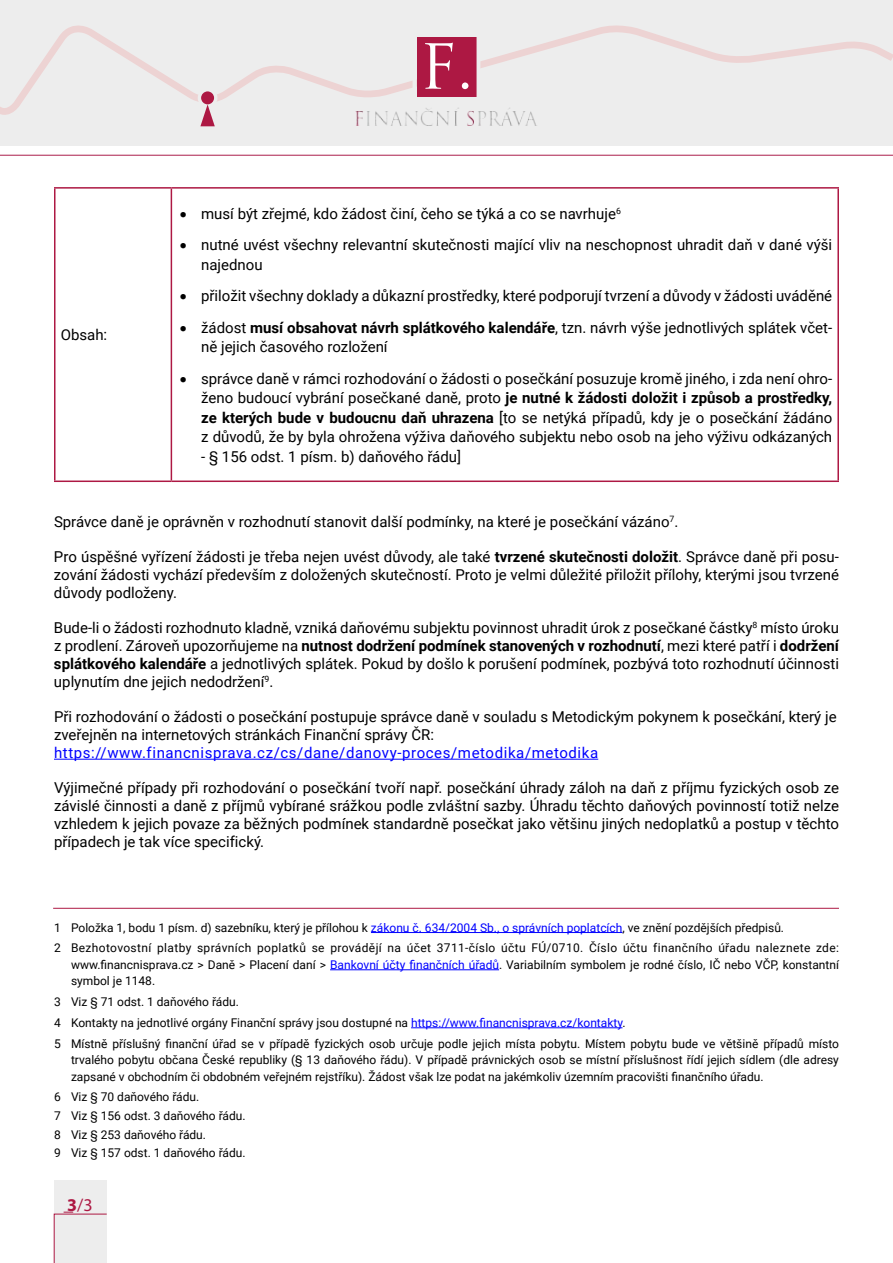
<style>
.page{position:relative;width:893px;height:1263px;background:#fff}
.page>*{position:absolute;margin:0;border:0;box-sizing:border-box;transform-origin:0 0}
.t1{font:18px "Myriad Pro";color:#ad1843}
.t2{font:15px/18px "Roboto";color:#000;text-align:justify}
.t3{font:15px "Roboto";letter-spacing:.04em;color:#00f}
.t4{font:12px/18.6px "Roboto";color:#000}
.t5{font:12px/20.7px "Roboto";letter-spacing:.02em;color:#000}
.s1{font-weight:700}
.s2{color:#00f}
</style>
<div class="page">
<div style="left:0;top:0;width:893px;height:146px;background:#ededed"></div>
<svg style="left:0;top:25px;width:893px;height:90px"></svg>
<svg style="left:411px;top:31px;width:71px;height:72px"></svg>
<img style="left:355px;top:106px;width:183px;height:19px">
<svg style="left:199px;top:90px;width:17px;height:16px"></svg>
<div style="left:198px;top:88px;width:19px;height:20px;border:3px solid #ededed;border-radius:50%"></div>
<svg style="left:200px;top:104px;width:15px;height:22px"></svg>
<hr style="left:0;top:155px;width:893px;height:1px;background:#aa1d4b">
<div style="left:54px;top:1180px;width:53px;height:83px;background:#ededed"></div>
<svg style="left:54px;top:1212px;width:53px;height:51px"></svg>
<hr style="left:53px;top:908px;width:786px;height:1px;background:#ad1843">
<hr style="left:54px;top:759px;width:544px;height:1px;background:#00f">
<hr style="left:371px;top:932px;width:251px;height:1px;background:#00f">
<hr style="left:330px;top:969px;width:169px;height:1px;background:#00f">
<hr style="left:411px;top:1027px;width:211px;height:1px;background:#00f">
<hr style="left:54px;top:187px;width:117px;height:2px;background:#ad1843">
<hr style="left:54px;top:189px;width:2px;height:291px;background:#ad1843">
<hr style="left:171px;top:187px;width:668px;height:2px;background:#ad1843">
<hr style="left:171px;top:189px;width:1px;height:291px;background:#ad1843">
<hr style="left:837px;top:189px;width:2px;height:291px;background:#ad1843">
<hr style="left:54px;top:480px;width:117px;height:2px;background:#ad1843">
<hr style="left:171px;top:480px;width:668px;height:2px;background:#ad1843">
<p class="t2" style="left:61px;top:325px;width:48px">Obsah:</p>
<p class="t2" style="left:180px;top:204px;width:443px">• musí být zřejmé, kdo žádost činí, čeho se týká a co se navrhuje<sup>6</sup></p>
<p class="t2" style="left:201px;top:235px;width:633px;line-height:19.5px;text-indent:-21px">• nutné uvést všechny relevantní skutečnosti mající vliv na neschopnost uhradit daň v dané výši najednou</p>
<p class="t2" style="left:180px;top:286px;width:654px">• přiložit všechny doklady a důkazní prostředky, které podporují tvrzení a důvody v žádosti uváděné</p>
<p class="t2" style="left:201px;top:317px;width:633px;line-height:19.5px;text-indent:-21px">• žádost <span class="s1">musí obsahovat návrh splátkového kalendáře</span>, tzn. návrh výše jednotlivých splátek včet&shy;ně jejich časového rozložení</p>
<p class="t2" style="left:201px;top:368px;width:633px;line-height:19.5px;text-indent:-21px">• správce daně v rámci rozhodování o žádosti o posečkání posuzuje kromě jiného, i zda není ohro&shy;ženo budoucí vybrání posečkané daně, proto <span class="s1">je nutné k žádosti doložit i způsob a prostředky, ze kterých bude v budoucnu daň uhrazena</span> [to se netýká případů, kdy je o posečkání žádáno z důvodů, že by byla ohrožena výživa daňového subjektu nebo osob na jeho výživu odkázaných</p>
<p class="t2" style="left:201px;top:447px;width:261px">- § 156 odst. 1 písm. b) daňového řádu]</p>
<p class="t2" style="left:54px;top:512px;width:626px">Správce daně je oprávněn v rozhodnutí stanovit další podmínky, na které je posečkání vázáno<sup>7</sup>.</p>
<p class="t2" style="left:54px;top:547px;width:786px">Pro úspěšné vyřízení žádosti je třeba nejen uvést důvody, ale také <span class="s1">tvrzené skutečnosti doložit</span>. Správce daně při posu&shy;zování žádosti vychází především z doložených skutečností. Proto je velmi důležité přiložit přílohy, kterými jsou tvrzené důvody podloženy.</p>
<p class="t2" style="left:54px;top:618px;width:786px">Bude-li o žádosti rozhodnuto kladně, vzniká daňovému subjektu povinnost uhradit úrok z posečkané částky<sup>8</sup> místo úroku z prodlení. Zároveň upozorňujeme na <span class="s1">nutnost dodržení podmínek stanovených v rozhodnutí</span>, mezi které patří i <span class="s1">dodržení splátkového kalendáře</span> a jednotlivých splátek. Pokud by došlo k porušení podmínek, pozbývá toto rozhodnutí účinnosti uplynutím dne jejich nedodržení<sup>9</sup>.</p>
<p class="t2" style="left:54px;top:707px;width:784px">Při rozhodování o žádosti o posečkání postupuje správce daně v souladu s Metodickým pokynem k posečkání, který je zveřejněn na internetových stránkách Finanční správy ČR:</p>
<p class="t3" style="left:54px;top:742px;width:546px">https://www.financnisprava.cz/cs/dane/danovy-proces/metodika/metodika</p>
<p class="t2" style="left:54px;top:778px;width:786px">Výjimečné případy při rozhodování o posečkání tvoří např. posečkání úhrady záloh na daň z příjmu fyzických osob ze závislé činnosti a daně z příjmů vybírané srážkou podle zvláštní sazby. Úhradu těchto daňových povinností totiž nelze vzhledem k jejich povaze za běžných podmínek standardně posečkat jako většinu jiných nedoplatků a postup v těchto případech je tak více specifický.</p>
<p class="t5" style="left:54px;top:916px;width:786px">1 Položka 1, bodu 1 písm. d) sazebníku, který je přílohou k <span class="s2">zákonu č. 634/2004 Sb., o správních poplatcích</span>, ve znění pozdějších předpisů.<br>2 Bezhotovostní platby správních poplatků se provádějí na účet 3711-číslo účtu FÚ/0710. Číslo účtu finančního úřadu naleznete zde:</p>
<p class="t4" style="left:71px;top:956px;width:769px;line-height:16.5px">www.financnisprava.cz &gt; Daně &gt; Placení daní &gt; <span class="s2">Bankovní účty finančních úřadů</span>. Variabilním symbolem je rodné číslo, IČ nebo VČP, konstantní symbol je 1148.</p>
<p class="t4" style="left:54px;top:991px;width:786px;line-height:20.7px">3 Viz § 71 odst. 1 daňového řádu.<br>4 Kontakty na jednotlivé orgány Finanční správy jsou dostupné na <span class="s2">https://www.financnisprava.cz/kontakty</span>.<br>5 Místně příslušný finanční úřad se v případě fyzických osob určuje podle jejich místa pobytu. Místem pobytu bude ve většině případů místo</p>
<p class="t4" style="left:71px;top:1051px;width:769px;line-height:16.5px">trvalého pobytu občana České republiky (§ 13 daňového řádu). V případě právnických osob se místní příslušnost řídí jejich sídlem (dle adresy zapsané v obchodním či obdobném veřejném rejstříku). Žádost však lze podat na jakémkoliv územním pracovišti finančního úřadu.</p>
<p class="t4" style="left:54px;top:1087px;width:193px">6 Viz § 70 daňového řádu.<br>7 Viz § 156 odst. 3 daňového řádu.<br>8 Viz § 253 daňového řádu.<br>9 Viz § 157 odst. 1 daňového řádu.</p>
<p class="t1" style="left:67px;top:1193px;width:27px"><span class="s1">3</span>/3</p>
</div>
